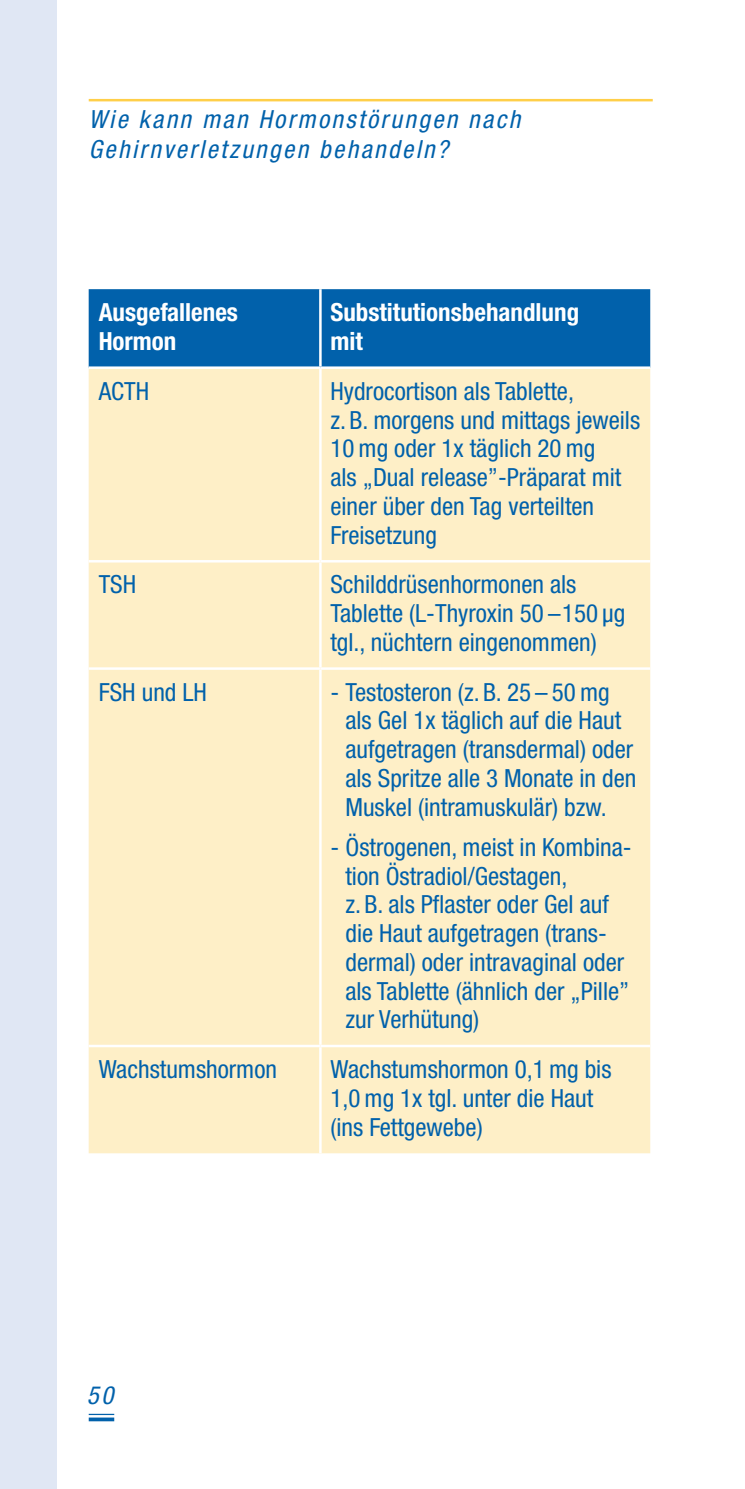
<style>
.page{position:relative;width:745px;height:1489px;background:#fff}
.page>*{position:absolute;margin:0;border:0;box-sizing:border-box;transform-origin:0 0}
.t1{font:condensed 25px/28.8px "Helvetica Neue LT Pro";color:#0161ab}
.t2{font:italic condensed 25px/30px "Helvetica Neue LT Pro";letter-spacing:.095em;color:#0161ab}
.t3{font:700 condensed 25px/28.8px "Helvetica Neue LT Pro";color:#fff}
</style>
<div class="page">
<div style="left:0;top:0;width:57px;height:1488px;background:#e0e7f4"></div>
<hr style="left:89px;top:99px;width:563px;height:2px;background:#ffcf49">
<svg style="left:89px;top:1413px;width:25px;height:1px"></svg>
<svg style="left:89px;top:1417px;width:25px;height:4px"></svg>
<div style="left:89px;top:289px;width:560px;height:77px;background:#0161ab"></div>
<div style="left:89px;top:369px;width:560px;height:784px;background:#feefc7"></div>
<hr style="left:319px;top:289px;width:2px;height:77px;background:#fff">
<hr style="left:319px;top:369px;width:2px;height:191px;background:#fff">
<hr style="left:89px;top:560px;width:231px;height:2px;background:#fff">
<hr style="left:320px;top:560px;width:330px;height:2px;background:#fff">
<hr style="left:319px;top:562px;width:2px;height:105px;background:#fff">
<hr style="left:89px;top:667px;width:231px;height:2px;background:#fff">
<hr style="left:320px;top:667px;width:330px;height:2px;background:#fff">
<hr style="left:319px;top:669px;width:2px;height:375px;background:#fff">
<hr style="left:89px;top:1044px;width:231px;height:3px;background:#fff">
<hr style="left:320px;top:1044px;width:330px;height:3px;background:#fff">
<hr style="left:319px;top:1047px;width:2px;height:106px;background:#fff">
<p class="t2" style="left:89px;top:104px;width:433px">Wie kann man Hormonstörungen nach<br>Gehirnverletzungen behandeln?</p>
<p class="t3" style="left:99px;top:297px;width:141px">Ausgefallenes<br>Hormon</p>
<p class="t3" style="left:330px;top:297px;width:250px">Substitutionsbehandlung mit</p>
<p class="t1" style="left:99px;top:376px;width:52px">ACTH</p>
<p class="t1" style="left:330px;top:376px;width:311px">Hydrocortison als Tablette,<br>z. B. morgens und mittags jeweils<br>10 mg oder 1x täglich 20 mg<br>als „Dual release”-Präparat mit einer über den Tag verteilten<br>Freisetzung</p>
<p class="t1" style="left:99px;top:570px;width:39px">TSH</p>
<p class="t1" style="left:330px;top:570px;width:296px">Schilddrüsenhormonen als<br>Tablette (L-Thyroxin 50 –150 μg tgl., nüchtern eingenommen)</p>
<p class="t1" style="left:99px;top:677px;width:110px">FSH und LH</p>
<p class="t1" style="left:345px;top:677px;width:292px;text-indent:-15px">- Testosteron (z. B. 25 – 50 mg als Gel 1x täglich auf die Haut aufgetragen (transdermal) oder als Spritze alle 3 Monate in den<br>Muskel (intramuskulär) bzw.</p>
<p class="t1" style="left:345px;top:832px;width:287px;text-indent:-15px">- Östrogenen, meist in Kombina&shy;tion Östradiol/Gestagen,<br>z. B. als Pflaster oder Gel auf die Haut aufgetragen (trans&shy;dermal) oder intravaginal oder als Tablette (ähnlich der „Pille” zur Verhütung)</p>
<p class="t1" style="left:99px;top:1054px;width:180px">Wachstumshormon</p>
<p class="t1" style="left:330px;top:1054px;width:282px">Wachstumshormon 0,1 mg bis<br>1,0 mg 1x tgl. unter die Haut (ins Fettgewebe)</p>
<p class="t2" style="left:87px;top:1380px;width:28px">50</p>
</div>
